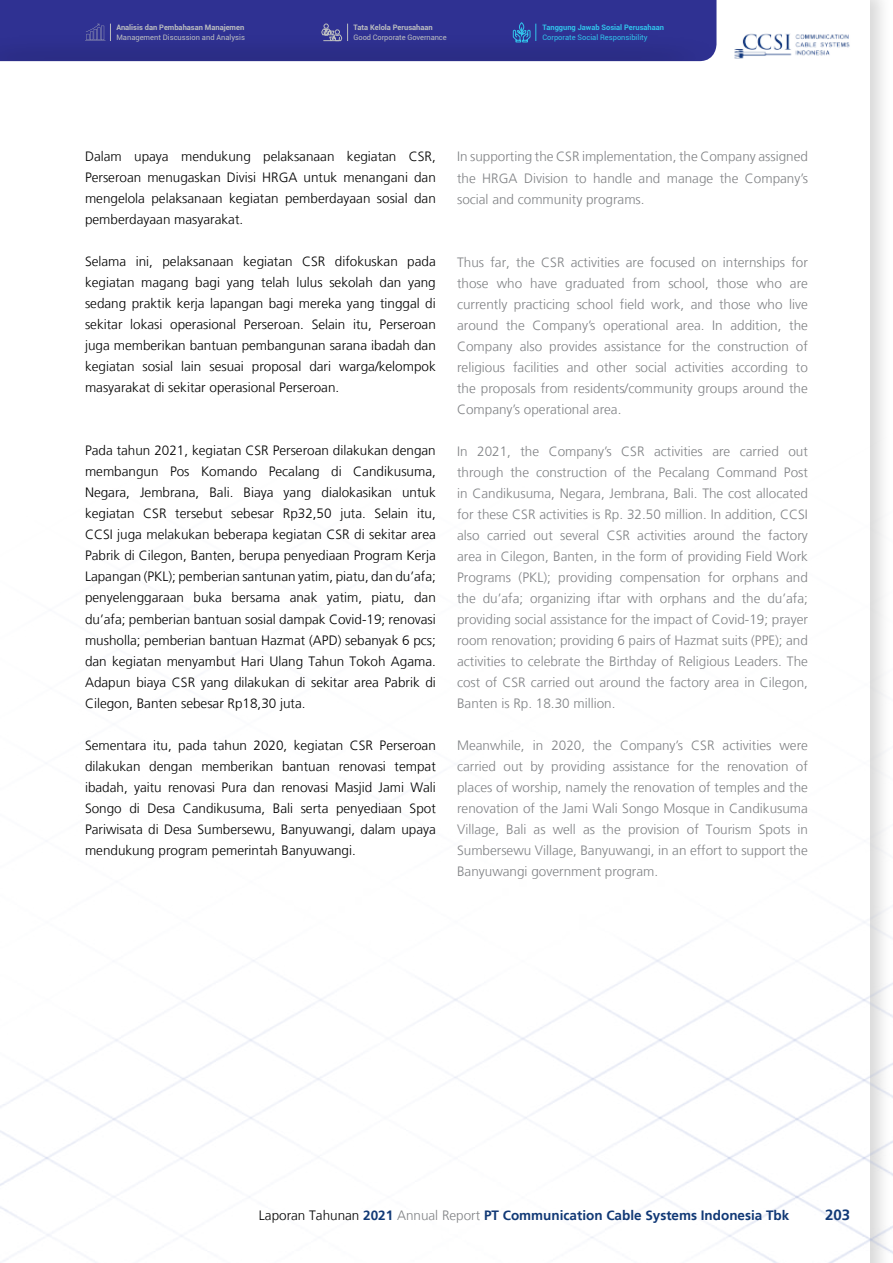
<style>
.page{position:relative;width:893px;height:1263px;background:#fff}
.page>*{position:absolute;margin:0;border:0;box-sizing:border-box;transform-origin:0 0}
.t1{font:700 15px "Frutiger LT";color:#113976}
.t2{font:300 13.5px/21px "Frutiger LT";color:#808285;text-align:justify}
.t3{font:300 13.5px/21px "Frutiger LT";color:#000;text-align:justify}
.t4{font:700 13.5px "Frutiger LT";color:#113976}
.t5{font:7.5px "Roboto";color:#bcbec0}
.t6{font:700 7.5px "Roboto";color:#bcbec0}
.t7{font:700 7.5px "Roboto";color:#31c4eb}
.t8{font:7.5px "Roboto";color:#31c4eb}
.s1{font-weight:300;color:#000}
.s2{font-weight:300;color:#808285}
</style>
<div class="page">
<img style="left:0;top:413px;width:893px;height:850px">
<img style="left:735px;top:33px;width:115px;height:25px">
<svg style="left:0;top:0;width:716px;height:61px;background:#2e318f"></svg>
<p class="t6" style="left:116px;top:22px;width:129px">Analisis dan Pembahasan Manajemen</p>
<p class="t5" style="left:116px;top:32px;width:130px">Management Discussion and Analysis</p>
<p class="t6" style="left:354px;top:22px;width:81px">Tata Kelola Perusahaan</p>
<p class="t5" style="left:354px;top:32px;width:95px">Good Corporate Governance</p>
<p class="t7" style="left:542px;top:22px;width:123px">Tanggung Jawab Sosial Perusahaan</p>
<p class="t8" style="left:542px;top:32px;width:107px">Corporate Social Responsibility</p>
<p class="t3" style="left:85px;top:146px;width:352px">Dalam upaya mendukung pelaksanaan kegiatan CSR, Perseroan menugaskan Divisi HRGA untuk menangani dan mengelola pelaksanaan kegiatan pemberdayaan sosial dan pemberdayaan masyarakat.</p>
<p class="t3" style="left:85px;top:251px;width:352px">Selama ini, pelaksanaan kegiatan CSR difokuskan pada kegiatan magang bagi yang telah lulus sekolah dan yang sedang praktik kerja lapangan bagi mereka yang tinggal di sekitar lokasi operasional Perseroan. Selain itu, Perseroan juga memberikan bantuan pembangunan sarana ibadah dan kegiatan sosial lain sesuai proposal dari warga/kelompok masyarakat di sekitar operasional Perseroan.</p>
<p class="t3" style="left:85px;top:440px;width:352px">Pada tahun 2021, kegiatan CSR Perseroan dilakukan dengan membangun Pos Komando Pecalang di Candikusuma, Negara, Jembrana, Bali. Biaya yang dialokasikan untuk kegiatan CSR tersebut sebesar Rp32,50 juta. Selain itu, CCSI juga melakukan beberapa kegiatan CSR di sekitar area Pabrik di Cilegon, Banten, berupa penyediaan Program Kerja Lapangan (PKL); pemberian santunan yatim, piatu, dan du’afa; penyelenggaraan buka bersama anak yatim, piatu, dan du’afa; pemberian bantuan sosial dampak Covid-19; renovasi musholla; pemberian bantuan Hazmat (APD) sebanyak 6 pcs; dan kegiatan menyambut Hari Ulang Tahun Tokoh Agama.<br>Adapun biaya CSR yang dilakukan di sekitar area Pabrik di Cilegon, Banten sebesar Rp18,30 juta.</p>
<p class="t3" style="left:85px;top:734px;width:352px">Sementara itu, pada tahun 2020, kegiatan CSR Perseroan dilakukan dengan memberikan bantuan renovasi tempat ibadah, yaitu renovasi Pura dan renovasi Masjid Jami Wali Songo di Desa Candikusuma, Bali serta penyediaan Spot Pariwisata di Desa Sumbersewu, Banyuwangi, dalam upaya mendukung program pemerintah Banyuwangi.</p>
<p class="t2" style="left:457px;top:147px;width:352px">In supporting the CSR implementation, the Company assigned the HRGA Division to handle and manage the Company’s social and community programs.</p>
<p class="t2" style="left:457px;top:252px;width:352px">Thus far, the CSR activities are focused on internships for those who have graduated from school, those who are currently practicing school field work, and those who live around the Company’s operational area. In addition, the Company also provides assistance for the construction of religious facilities and other social activities according to the proposals from residents/community groups around the Company’s operational area.</p>
<p class="t2" style="left:457px;top:441px;width:352px">In 2021, the Company’s CSR activities are carried out through the construction of the Pecalang Command Post in Candikusuma, Negara, Jembrana, Bali. The cost allocated for these CSR activities is Rp. 32.50 million. In addition, CCSI also carried out several CSR activities around the factory area in Cilegon, Banten, in the form of providing Field Work Programs (PKL); providing compensation for orphans and the du’afa; organizing iftar with orphans and the du’afa; providing social assistance for the impact of Covid-19; prayer room renovation; providing 6 pairs of Hazmat suits (PPE); and activities to celebrate the Birthday of Religious Leaders. The cost of CSR carried out around the factory area in Cilegon, Banten is Rp. 18.30 million.</p>
<p class="t2" style="left:457px;top:735px;width:352px">Meanwhile, in 2020, the Company’s CSR activities were carried out by providing assistance for the renovation of places of worship, namely the renovation of temples and the renovation of the Jami Wali Songo Mosque in Candikusuma Village, Bali as well as the provision of Tourism Spots in Sumbersewu Village, Banyuwangi, in an effort to support the Banyuwangi government program.</p>
<p class="t4" style="left:259px;top:1207px;width:532px"><span class="s1">Laporan Tahunan</span> 2021 <span class="s2">Annual Report</span> PT Communication Cable Systems Indonesia Tbk</p>
<p class="t1" style="left:825px;top:1206px;width:27px">203</p>
</div>
